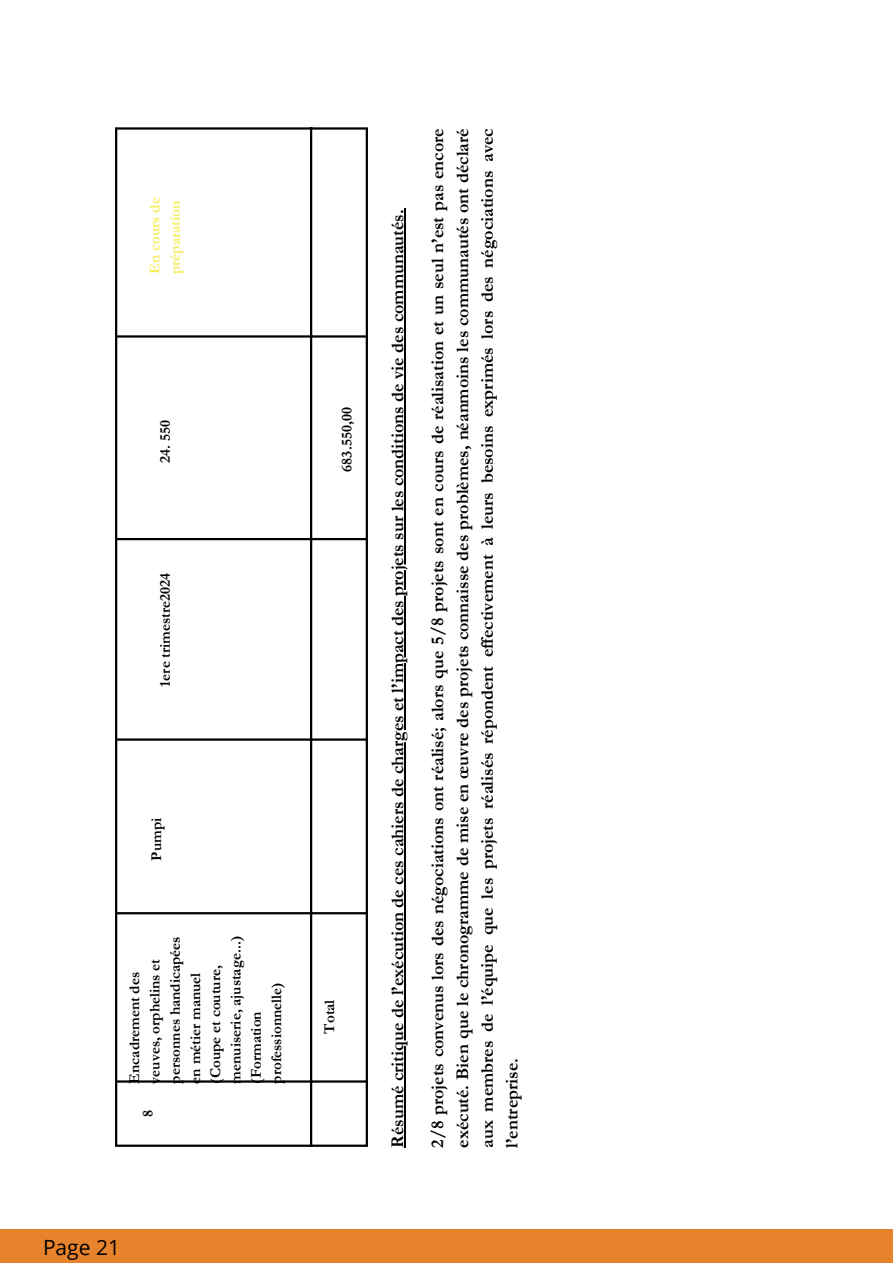
<style>
.page{position:relative;width:893px;height:1264px;background:#fff}
.page>*{position:absolute;margin:0;border:0;box-sizing:border-box;transform-origin:0 0}
.t1{font:21px "Open Sans";color:#000}
.t2{font:700 18px/24.8px "Garamond";color:#000;text-align:justify}
.t3{font:700 15px/20.2px "Garamond";color:#000}
.t4{font:700 15px/20.2px "Garamond";color:#f8ed5e}
</style>
<div class="page">
<div style="left:0;top:1229px;width:892px;height:33px;background:#e7832c"></div>
<hr style="left:117px;top:1144px;width:248px;height:2px;background:#000">
<hr style="left:117px;top:1080px;width:248px;height:2px;background:#000">
<hr style="left:117px;top:912px;width:248px;height:2px;background:#000">
<hr style="left:117px;top:738px;width:248px;height:2px;background:#000">
<hr style="left:117px;top:538px;width:248px;height:2px;background:#000">
<hr style="left:117px;top:335px;width:248px;height:2px;background:#000">
<hr style="left:117px;top:127px;width:248px;height:3px;background:#000">
<hr style="left:115px;top:127px;width:2px;height:1019px;background:#000">
<hr style="left:310px;top:127px;width:2px;height:1019px;background:#000">
<hr style="left:365px;top:127px;width:3px;height:1019px;background:#000">
<hr style="left:404px;top:209px;width:1px;height:938px;background:#000">
<p class="t4" style="left:145px;top:274px;width:78px;rotate:-90deg">En cours de préparation</p>
<p class="t3" style="left:155px;top:463px;width:44px;rotate:-90deg">24. 550</p>
<p class="t3" style="left:155px;top:686px;width:115px;rotate:-90deg">1ere trimestre2024</p>
<p class="t3" style="left:146px;top:860px;width:44px;rotate:-90deg">Pumpi</p>
<p class="t3" style="left:125px;top:1083px;width:149px;rotate:-90deg">Encadrement des veuves, orphelins et personnes handicapées en métier manuel (Coupe et couture, menuiserie, ajustage...) (Formation professionnelle)</p>
<p class="t3" style="left:138px;top:1117px;width:9px;rotate:-90deg">8</p>
<p class="t1" style="left:43px;top:1232px;width:78px">Page 21</p>
<p class="t3" style="left:337px;top:472px;width:67px;rotate:-90deg">683 .550,00</p>
<p class="t3" style="left:319px;top:1033px;width:35px;rotate:-90deg">Total</p>
<p class="t2" style="left:385px;top:1147px;width:939px;rotate:-90deg">Résumé critique de l’exécution de ces cahiers de charges et l’impact des projets sur les conditions de vie des communautés.</p>
<p class="t2" style="left:425px;top:1147px;width:1020px;rotate:-90deg">2/8 projets convenus lors des négociations ont réalisé; alors que 5/8 projets sont en cours de réalisation et un seul n’est pas encore exécuté. Bien que le chronogramme de mise en œuvre des projets connaisse des problèmes, néanmoins les communautés ont déclaré aux membres de l’équipe que les projets réalisés répondent effectivement à leurs besoins exprimés lors des négociations avec l’entreprise.</p>
</div>
